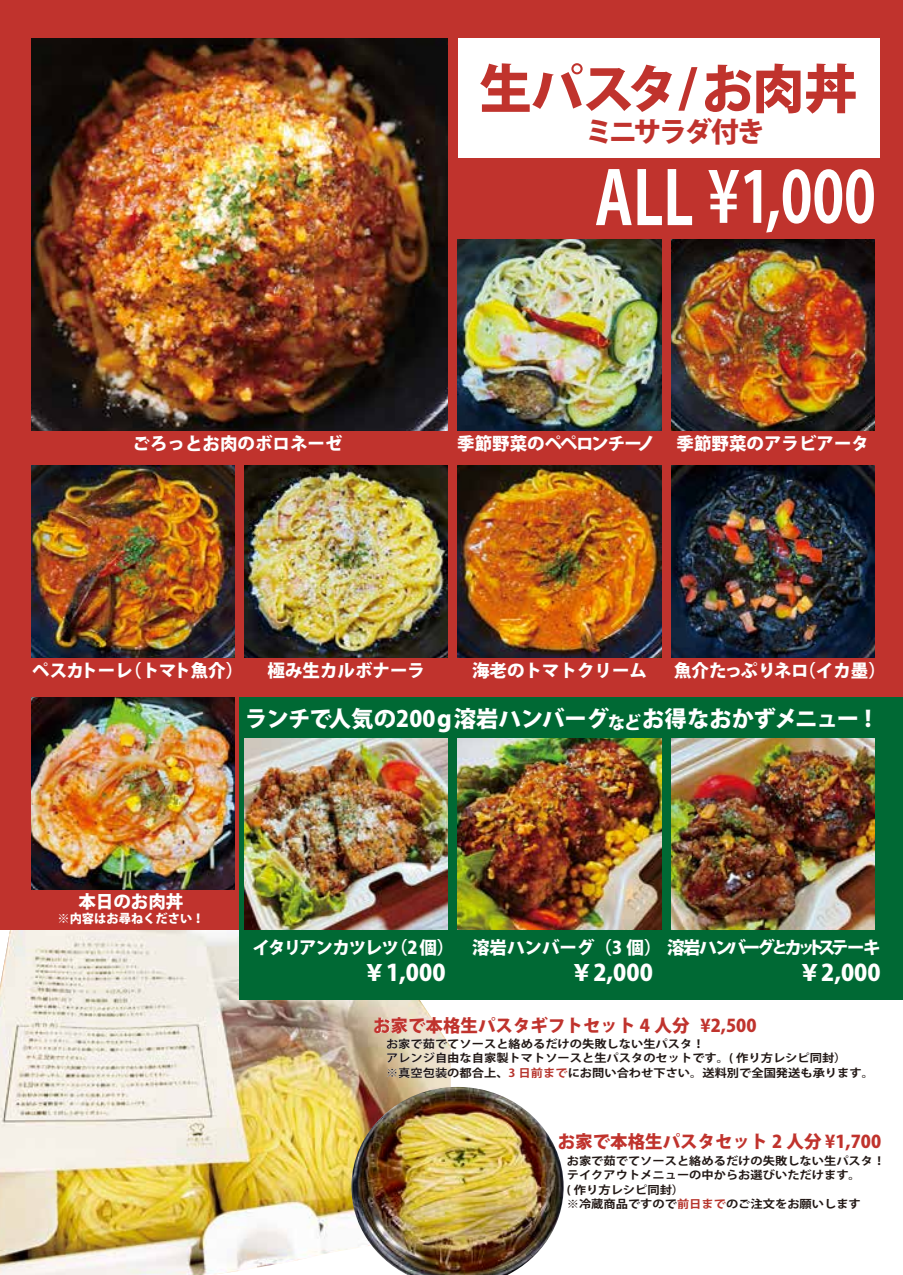
<style>
.page{position:relative;width:903px;height:1275px;background:#fff}
.page>*{position:absolute;margin:0;border:0;box-sizing:border-box;transform-origin:0 0}
.t1{font:700 69.83px "Koz Go Pr 6 N";color:#fff;scale:.79 1}
.t2{font:800 52.5px "Koz Go Pr 6 N";letter-spacing:-.02em;color:#c0332d}
.t3{font:800 27.65px "Koz Go Pr 6 N";letter-spacing:-.08em;color:#c0332d}
.t4{font:800 22.75px "Koz Go Pr 6 N";color:#fff}
.t5{font:800 22.4px "Koz Go Pr 6 N";color:#fff}
.t6{font:800 22.4px "Koz Go Pr 6 N";letter-spacing:-.04em;color:#fff}
.t7{font:800 17.5px "Koz Go Pr 6 N";color:#fff}
.t8{font:800 17.5px "Koz Go Pr 6 N";color:#c0332d}
.t9{font:800 17.5px "Koz Go Pr 6 N";letter-spacing:-.08em;color:#fff}
.t10{font:800 17.5px "Koz Go Pr 6 N";letter-spacing:-.06em;color:#fff}
.t11{font:800 12.25px "Koz Go Pr 6 N";color:#fff}
.t12{font:700 11.2px/14.3px "Koz Go Pr 6 N";color:#221815;scale:1.09 1}
.s1{font-size:72.8px}
.s2{font-size:15.75px}
.s3{color:#b6342c}
</style>
<div class="page">
<img style="left:0;top:930px;width:451px;height:345px">
<div style="left:0;top:0;width:903px;height:930px;background:#c0332d"></div>
<div style="left:240px;top:698px;width:663px;height:302px;background:#006934"></div>
<img style="left:458px;top:239px;width:203px;height:192px">
<img style="left:671px;top:239px;width:203px;height:192px">
<img style="left:31px;top:465px;width:204px;height:192px">
<img style="left:245px;top:465px;width:203px;height:192px">
<img style="left:458px;top:465px;width:203px;height:192px">
<img style="left:671px;top:465px;width:203px;height:192px">
<img style="left:31px;top:38px;width:417px;height:393px">
<img style="left:31px;top:698px;width:204px;height:192px">
<img style="left:245px;top:738px;width:203px;height:192px">
<img style="left:458px;top:738px;width:203px;height:192px">
<img style="left:671px;top:738px;width:203px;height:192px">
<img style="left:351px;top:1087px;width:213px;height:188px">
<div style="left:458px;top:38px;width:421px;height:119px;background:#fff"></div>
<h2 class="t2" style="left:479px;top:59px;width:379px">生パスタ/お肉丼</h2>
<h3 class="t3" style="left:585px;top:116px;width:181px">ミニサラダ付き</h3>
<h1 class="t1" style="left:595px;top:158px;width:357px"><span class="s1">ALL</span> ¥1,000</h1>
<h3 class="t7" style="left:133px;top:433px;width:211px">ごろっとお肉のボロネーゼ</h3>
<h3 class="t7" style="left:457px;top:433px;width:413px">季節野菜のペペロンチーノ 季節野菜のアラビアータ</h3>
<h3 class="t7" style="left:32px;top:660px;width:213px">ペスカトーレ（トマト魚介）</h3>
<h3 class="t7" style="left:268px;top:660px;width:159px">極み生カルボナーラ</h3>
<h3 class="t7" style="left:472px;top:660px;width:176px">海老のトマトクリーム</h3>
<h3 class="t7" style="left:674px;top:660px;width:213px">魚介たっぷりネロ（イカ墨）</h3>
<h3 class="t5" style="left:245px;top:706px;width:366px">ランチで人気の200ｇ溶岩ハンバーグ</h3>
<h3 class="t6" style="left:642px;top:706px;width:231px">お得なおかずメニュー !</h3>
<h3 class="t7" style="left:608px;top:712px;width:35px">など</h3>
<h3 class="t7" style="left:78px;top:892px;width:106px">本日のお肉丼</h3>
<p class="t11" style="left:57px;top:911px;width:148px">※内容はお尋ねください！</p>
<h3 class="t10" style="left:252px;top:937px;width:203px">イタリアンカツレツ（2個）</h3>
<h3 class="t4" style="left:363px;top:960px;width:84px">￥1,000</h3>
<h3 class="t9" style="left:472px;top:937px;width:410px">溶岩ハンバーグ（3 個）溶岩ハンバーグ<span class="s2">と</span>カットステーキ</h3>
<h3 class="t4" style="left:570px;top:960px;width:84px">￥2,000</h3>
<h3 class="t4" style="left:798px;top:960px;width:84px">￥2,000</h3>
<h3 class="t8" style="left:373px;top:1015px;width:385px">お家で本格生パスタギフトセット 4 人分 ¥2,500</h3>
<p class="t12" style="left:386px;top:1037px;width:449px">お家で茹でてソースと絡めるだけの失敗しない生パスタ！<br>アレンジ自由な自家製トマトソースと生パスタのセットです。( 作り方レシピ同封）<br>※真空包装の都合上、<span class="s3">3 日前まで</span>にお問い合わせ下さい。送料別で全国発送も承ります。</p>
<h3 class="t8" style="left:558px;top:1132px;width:325px">お家で本格生パスタセット 2 人分 ¥1,700</h3>
<p class="t12" style="left:567px;top:1154px;width:294px">お家で茹でてソースと絡めるだけの失敗しない生パスタ！テイクアウトメニューの中からお選びいただけます。<br>( 作り方レシピ同封）<br>※冷蔵商品ですので<span class="s3">前日まで</span>のご注文をお願いします</p>
</div>
